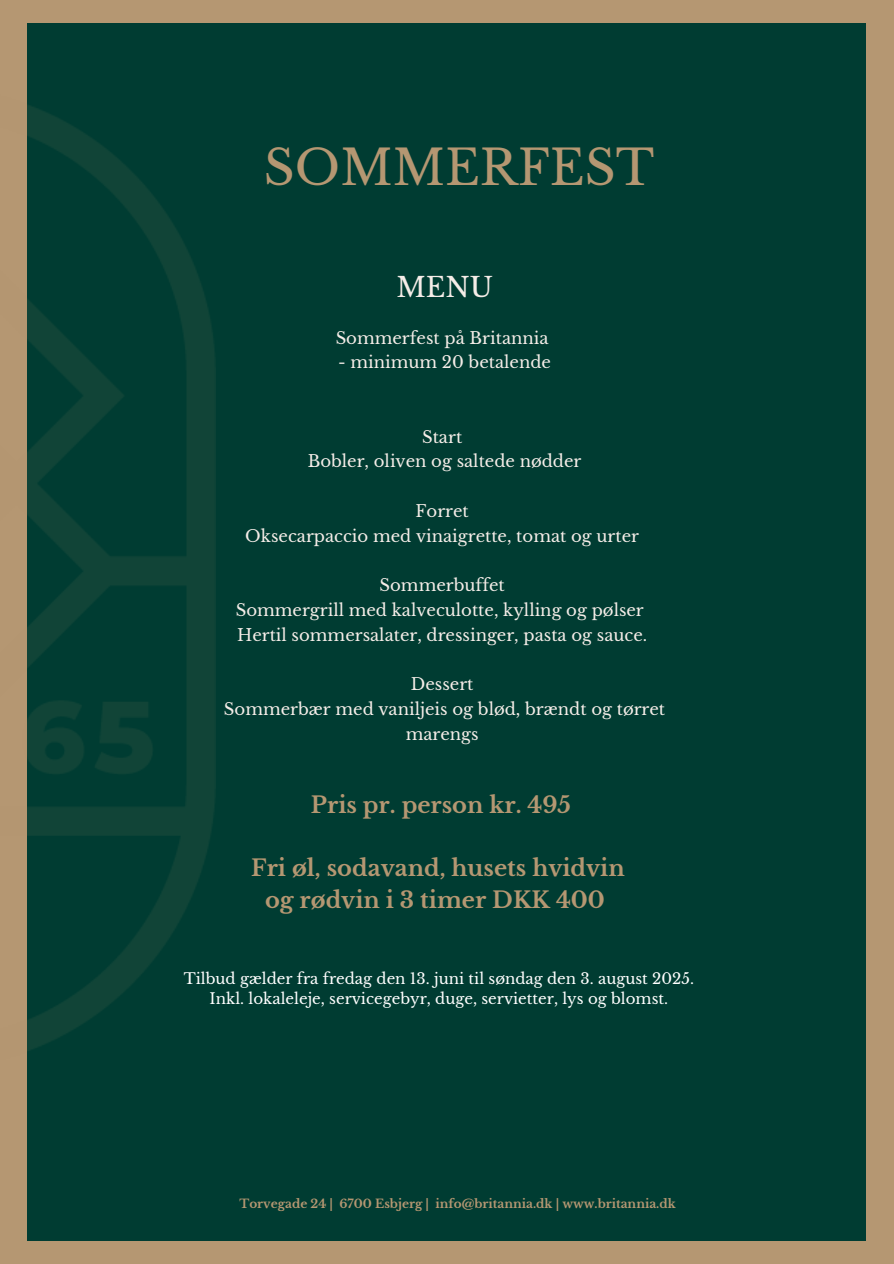
<style>
.page{position:relative;width:894px;height:1264px;background:#fff}
.page>*{position:absolute;margin:0;border:0;box-sizing:border-box;transform-origin:0 0}
.t1{font:48px "Libre Baskerville";color:#b59772}
.t2{font:27px "Libre Baskerville";color:#f5ede8}
.t3{font:700 22.5px/31.5px "Libre Baskerville";color:#b59772;text-align:center}
.t4{font:16.5px/24.8px "Libre Baskerville";color:#f5ede8;text-align:center}
.t5{font:15px/20.2px "Libre Baskerville";color:#fff;text-align:center}
.t6{font:700 12px "Libre Baskerville";color:#b59772}
</style>
<div class="page">
<div style="left:0;top:0;width:893px;height:1263px;background:#b59772"></div>
<div style="left:27px;top:23px;width:838px;height:1217px;background:#003c32"></div>
<img style="left:27px;top:105px;width:188px;height:946px">
<p class="t1" style="left:264px;top:138px;width:392px">SOMMERFEST</p>
<h3 class="t2" style="left:396px;top:271px;width:98px">MENU</h3>
<h1 class="t4" style="left:335px;top:325px;width:214px">Sommerfest på Britannia</h1>
<h1 class="t4" style="left:338px;top:350px;width:214px">- minimum 20 betalende</h1>
<h2 class="t4" style="left:307px;top:424px;width:275px">Start<br>Bobler, oliven og saltede nødder</h2>
<h4 class="t4" style="left:245px;top:499px;width:395px">Forret<br>Oksecarpaccio med vinaigrette, tomat og urter</h4>
<h4 class="t4" style="left:236px;top:573px;width:413px">Sommerbuffet<br>Sommergrill med kalveculotte, kylling og pølser<br>Hertil sommersalater, dressinger, pasta og sauce.</h4>
<h4 class="t4" style="left:224px;top:672px;width:442px">Dessert<br>Sommerbær med vaniljeis og blød, brændt og tørret marengs</h4>
<h4 class="t3" style="left:311px;top:789px;width:261px">Pris pr. person kr. 495</h4>
<h4 class="t3" style="left:251px;top:852px;width:375px">Fri øl, sodavand, husets hvidvin og rødvin i 3 timer DKK 400</h4>
<h3 class="t5" style="left:184px;top:968px;width:511px">Tilbud gælder fra fredag den 13. juni til søndag den 3. august 2025.<br>Inkl. lokaleleje, servicegebyr, duge, servietter, lys og blomst.</h3>
<h4 class="t6" style="left:239px;top:1196px;width:437px">Torvegade 24 | 6700 Esbjerg | info@britannia.dk | www.britannia.dk</h4>
</div>
